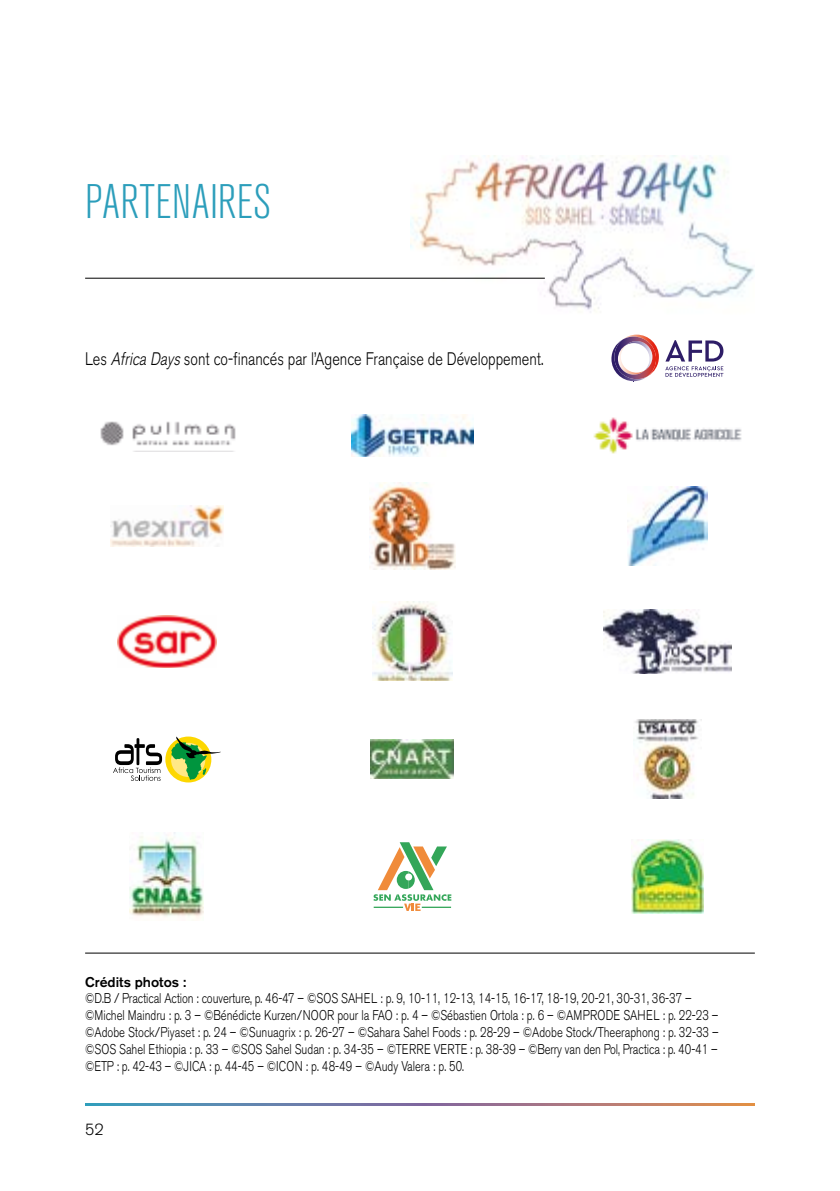
<style>
.page{position:relative;width:840px;height:1191px;background:#fff}
.page>*{position:absolute;margin:0;border:0;box-sizing:border-box;transform-origin:0 0}
.t1{font:300 condensed 48px "Akzidenz Grotesk BE";letter-spacing:.01em;color:#2c9ebb}
.t2{font:300 18px "Akzidenz Grotesk BE";color:#000;scale:.8 1}
.t3{font:300 16px "Akzidenz Grotesk BE";color:#000}
.t4{font:300 14px/16.8px "Akzidenz Grotesk BE";color:#000;scale:.8 1}
.t5{font:500 14px "Akzidenz Grotesk BE";color:#000}
.s1{font-style:italic}
</style>
<div class="page">
<img style="left:410px;top:156px;width:344px;height:156px">
<hr style="left:85px;top:278px;width:459px;height:1px;background:#000">
<hr style="left:85px;top:952px;width:669px;height:1px;background:#000">
<img style="left:369px;top:482px;width:86px;height:87px">
<img style="left:100px;top:421px;width:136px;height:31px">
<svg style="left:85px;top:1103px;width:669px;height:3px;background:#887f93"></svg>
<img style="left:110px;top:505px;width:113px;height:41px">
<img style="left:627px;top:486px;width:80px;height:80px">
<img style="left:351px;top:414px;width:122px;height:43px">
<img style="left:117px;top:615px;width:99px;height:52px">
<img style="left:372px;top:601px;width:80px;height:79px">
<img style="left:603px;top:609px;width:127px;height:64px">
<img style="left:370px;top:740px;width:83px;height:38px">
<svg style="left:113px;top:738px;width:49px;height:43px"></svg>
<div style="left:165px;top:736px;width:46px;height:46px;background:#fdd700;border-radius:50%"></div>
<svg style="left:171px;top:736px;width:50px;height:44px"></svg>
<img style="left:633px;top:719px;width:68px;height:79px">
<img style="left:130px;top:832px;width:74px;height:87px">
<svg style="left:373px;top:842px;width:78px;height:69px"></svg>
<img style="left:593px;top:417px;width:149px;height:37px">
<svg style="left:611px;top:334px;width:47px;height:47px"></svg>
<img style="left:614px;top:336px;width:41px;height:43px">
<svg style="left:665px;top:340px;width:58px;height:37px"></svg>
<img style="left:631px;top:840px;width:71px;height:73px">
<h1 class="t1" style="left:85px;top:175px;width:187px">PARTENAIRES</h1>
<p class="t2" style="left:85px;top:348px;width:574px">Les <span class="s1">Africa Days</span>sont co-financés par l’Agence Française de Développement.</p>
<p class="t5" style="left:85px;top:973px;width:103px">Crédits photos :</p>
<p class="t4" style="left:85px;top:990px;width:793px">©D.B / Practical Action : couverture, p. 46-47 – ©SOS SAHEL : p. 9, 10-11, 12-13, 14-15, 16-17, 18-19, 20-21, 30-31, 36-37 – ©Michel Maindru : p. 3 – ©Bénédicte Kurzen/NOOR pour la FAO : p. 4 – ©Sébastien Ortola : p. 6 – ©AMPRODE SAHEL : p. 22-23 – ©Adobe Stock/Piyaset : p. 24 – ©Sunuagrix : p. 26-27 – ©Sahara Sahel Foods : p. 28-29 – ©Adobe Stock/Theeraphong : p. 32-33 – ©SOS Sahel Ethiopia : p. 33 – ©SOS Sahel Sudan : p. 34-35 – ©TERRE VERTE : p. 38-39 – ©Berry van den Pol, Practica : p. 40-41 – ©ETP : p. 42-43 – ©JICA : p. 44-45 – ©ICON : p. 48-49 – ©Audy Valera : p. 50.</p>
<p class="t3" style="left:85px;top:1120px;width:20px">52</p>
</div>
